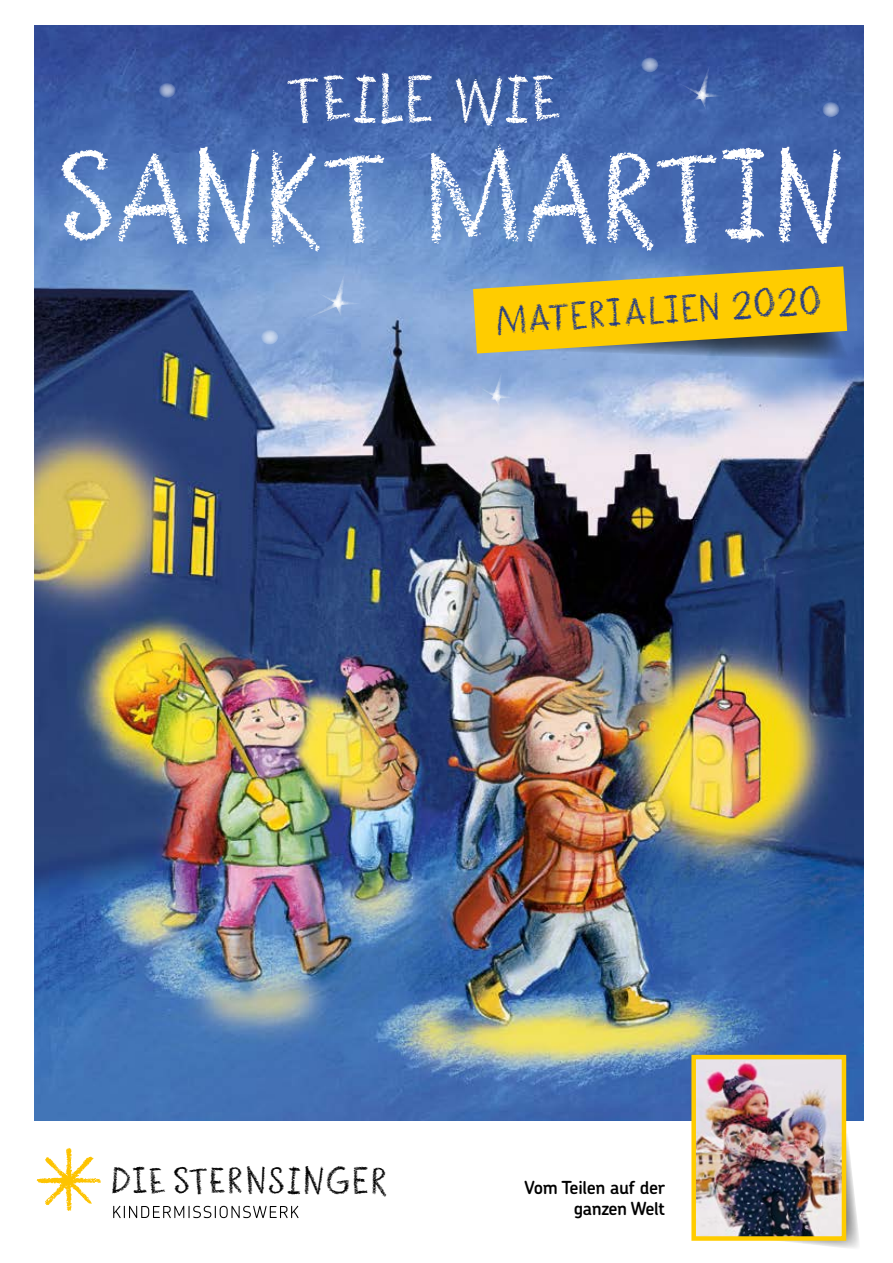
<style>
.page{position:relative;width:893px;height:1263px;background:#fff}
.page>*{position:absolute;margin:0;border:0;box-sizing:border-box;transform-origin:0 0}
.t1{font:112.05px "Sternsinger";letter-spacing:-.035em;color:#fff}
.t2{font:57.6px "Sternsinger";letter-spacing:-.02em;color:#fff}
.t3{font:34.2px "Sternsinger";color:#233a86}
.t4{font:32.85px "Sternsinger";letter-spacing:.025em;color:#000}
.t5{font:600 18px/21px "Chevin Pro";letter-spacing:-.02em;color:#000;text-align:right}
</style>
<div class="page">
<img style="left:34px;top:26px;width:829px;height:1094px">
<svg style="left:785px;top:1127px;width:74px;height:121px"></svg>
<svg style="left:113px;top:1206px;width:186px;height:12px"></svg>
<svg style="left:360px;top:1179px;width:5px;height:3px"></svg>
<svg style="left:37px;top:1148px;width:64px;height:63px"></svg>
<svg style="left:304px;top:270px;width:59px;height:50px;background:#91afdc"></svg>
<svg style="left:676px;top:64px;width:51px;height:46px;background:#4462a8"></svg>
<svg style="left:472px;top:370px;width:47px;height:40px;background:#a2b9e0"></svg>
<svg style="left:159px;top:83px;width:17px;height:15px"></svg>
<svg style="left:261px;top:330px;width:17px;height:14px"></svg>
<svg style="left:641px;top:57px;width:17px;height:15px"></svg>
<svg style="left:822px;top:102px;width:17px;height:15px"></svg>
<img style="left:696px;top:1060px;width:145px;height:176px">
<div style="left:691px;top:1055px;width:155px;height:186px;border:4px solid #fc0"></div>
<svg style="left:469px;top:266px;width:381px;height:94px;background:#cbb33a"></svg>
<h2 class="t2" style="left:285px;top:59px;width:278px">TEILE WIE</h2>
<h1 class="t1" style="left:58px;top:118px;width:787px">SANKT MARTIN</h1>
<h3 class="t3" style="left:495px;top:295px;width:328px;rotate:-3deg">MATERIALIEN 2020</h3>
<h3 class="t4" style="left:111px;top:1158px;width:279px">DI E STERNSINGER</h3>
<p class="t5" style="left:525px;top:1176px;width:142px">Vom Teilen auf der ganzen Welt</p>
</div>
